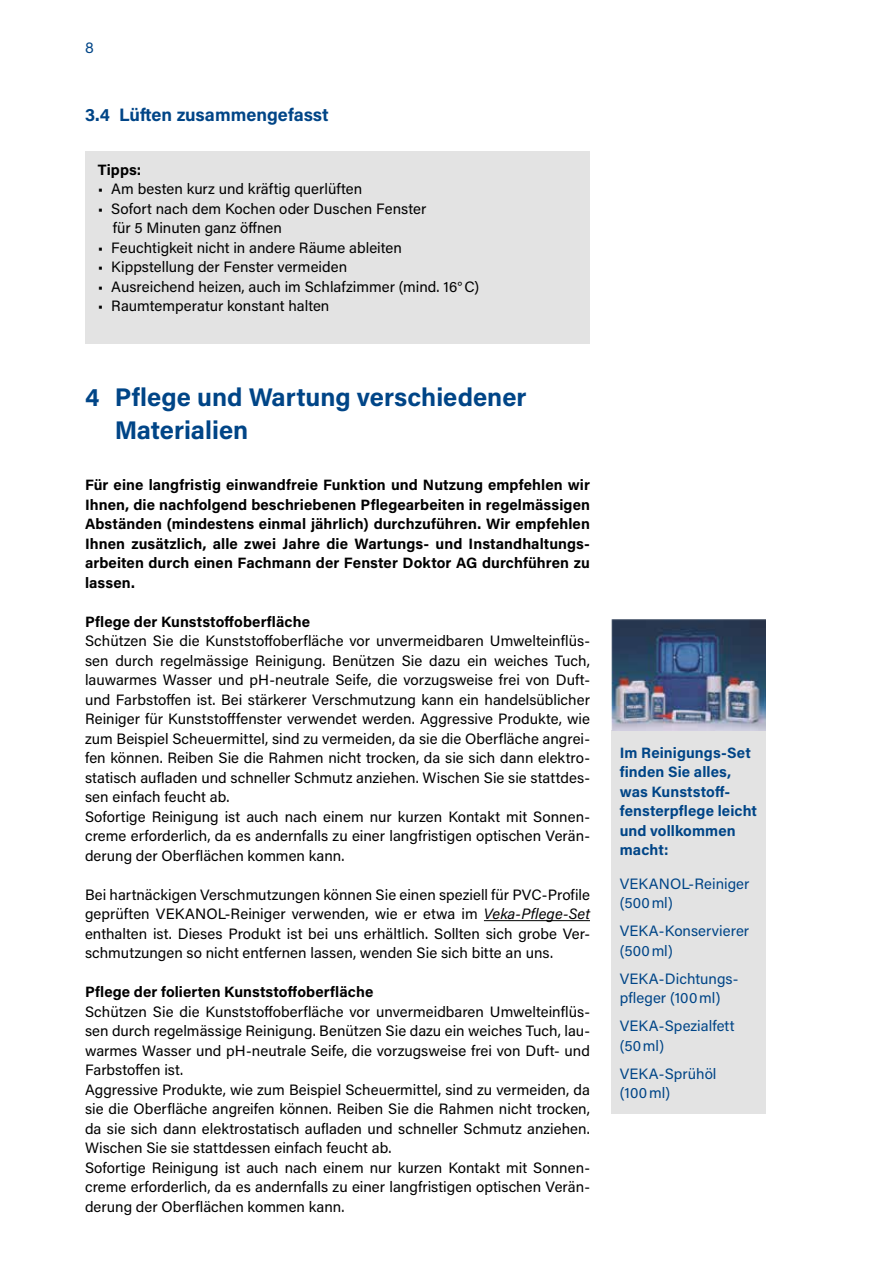
<style>
.page{position:relative;width:893px;height:1263px;background:#fff}
.page>*{position:absolute;margin:0;border:0;box-sizing:border-box;transform-origin:0 0}
.t1{font:700 25.5px/33px "Acumin Pro";color:#004587}
.t2{font:700 18px "Acumin Pro";color:#004587}
.t3{font:15px/19.5px "Acumin Pro";letter-spacing:.005em;color:#000}
.t4{font:700 15px/19.5px "Acumin Pro";letter-spacing:.005em;color:#000;text-align:justify}
.t5{font:15px/19.5px "Acumin Pro";letter-spacing:.005em;color:#004587}
.t6{font:700 15px/19.5px "Acumin Pro";letter-spacing:.005em;color:#004587}
.s1{font-style:italic}
</style>
<div class="page">
<hr style="left:484px;top:920px;width:106px;height:1px;background:#000">
<div style="left:85px;top:151px;width:505px;height:193px;background:#e3e3e3"></div>
<div style="left:611px;top:731px;width:154px;height:383px;background:#e3e3e3"></div>
<img style="left:611px;top:619px;width:154px;height:111px">
<p class="t5" style="left:85px;top:37px;width:10px">8</p>
<p class="t2" style="left:85px;top:102px;width:245px">3.4 Lüften zusammengefasst</p>
<p class="t4" style="left:98px;top:159px;width:45px">Tipps:</p>
<p class="t3" style="left:98px;top:179px;width:266px">• Am besten kurz und kräftig querlüften</p>
<p class="t3" style="left:113px;top:198px;width:315px;text-indent:-15px">• Sofort nach dem Kochen oder Duschen Fenster für 5 Minuten ganz öffnen</p>
<p class="t3" style="left:98px;top:237px;width:306px">• Feuchtigkeit nicht in andere Räume ableiten</p>
<p class="t3" style="left:98px;top:257px;width:251px">• Kippstellung der Fenster vermeiden</p>
<p class="t3" style="left:98px;top:276px;width:383px">• Ausreichend heizen, auch im Schlafzimmer (mind. 16°C)</p>
<p class="t3" style="left:98px;top:296px;width:233px">• Raumtemperatur konstant halten</p>
<h1 class="t1" style="left:115px;top:380px;width:413px;text-indent:-30px">4 Pflege und Wartung verschiedener<br>Materialien</h1>
<p class="t4" style="left:85px;top:474px;width:506px">Für eine langfristig einwandfreie Funktion und Nutzung empfehlen wir Ihnen, die nachfolgend beschriebenen Pflegearbeiten in regelmässigen Abständen (mindestens einmal jährlich) durchzuführen. Wir empfehlen Ihnen zusätzlich, alle zwei Jahre die Wartungs- und Instandhaltungs&shy;arbeiten durch einen Fachmann der Fenster Doktor AG durchführen zu lassen.</p>
<p class="t4" style="left:85px;top:611px;width:227px">Pflege der Kunststoffoberfläche</p>
<p class="t3" style="left:85px;top:630px;width:506px">Schützen Sie die Kunststoffoberfläche vor unvermeidbaren Umwelteinflüs&shy;sen durch regelmässige Reinigung. Benützen Sie dazu ein weiches Tuch, lauwarmes Wasser und pH-neutrale Seife, die vorzugsweise frei von Duft&shy;und Farbstoffen ist. Bei stärkerer Verschmutzung kann ein handelsüblicher Reiniger für Kunststofffenster verwendet werden. Aggressive Produkte, wie zum Beispiel Scheuermittel, sind zu vermeiden, da sie die Oberfläche angrei&shy;fen können. Reiben Sie die Rahmen nicht trocken, da sie sich dann elektro&shy;statisch aufladen und schneller Schmutz anziehen. Wischen Sie sie stattdes&shy;sen einfach feucht ab.<br>Sofortige Reinigung ist auch nach einem nur kurzen Kontakt mit Sonnen&shy;creme erforderlich, da es andernfalls zu einer langfristigen optischen Verän&shy;derung der Oberflächen kommen kann.</p>
<p class="t3" style="left:85px;top:884px;width:506px;text-align:justify">Bei hartnäckigen Verschmutzungen können Sie einen speziell für PVC-Profile geprüften VEKANOL-Reiniger verwenden, wie er etwa im <span class="s1">Veka-Pflege-Set </span>enthalten ist. Dieses Produkt ist bei uns erhältlich. Sollten sich grobe Ver&shy;schmutzungen so nicht entfernen lassen, wenden Sie sich bitte an uns.</p>
<p class="t4" style="left:85px;top:981px;width:290px">Pflege der folierten Kunststoffoberfläche</p>
<p class="t3" style="left:85px;top:1001px;width:506px">Schützen Sie die Kunststoffoberfläche vor unvermeidbaren Umwelteinflüs&shy;sen durch regelmässige Reinigung. Benützen Sie dazu ein weiches Tuch, lau&shy;warmes Wasser und pH-neutrale Seife, die vorzugsweise frei von Duft- und Farbstoffen ist.<br>Aggressive Produkte, wie zum Beispiel Scheuermittel, sind zu vermeiden, da sie die Oberfläche angreifen können. Reiben Sie die Rahmen nicht trocken, da sie sich dann elektrostatisch aufladen und schneller Schmutz anziehen.<br>Wischen Sie sie stattdessen einfach feucht ab.<br>Sofortige Reinigung ist auch nach einem nur kurzen Kontakt mit Sonnen&shy;creme erforderlich, da es andernfalls zu einer langfristigen optischen Verän&shy;derung der Oberflächen kommen kann.</p>
<p class="t6" style="left:620px;top:742px;width:139px">Im Reinigungs-Set finden Sie alles, was Kunststoff&shy;fensterpflege leicht und vollkommen macht:</p>
<p class="t5" style="left:620px;top:873px;width:131px">VEKANOL-Reiniger (500ml)</p>
<p class="t5" style="left:620px;top:920px;width:131px">VEKA-Konservierer (500ml)</p>
<p class="t5" style="left:620px;top:968px;width:119px">VEKA-Dichtungs&shy;pfleger (100ml)</p>
<p class="t5" style="left:620px;top:1015px;width:116px">VEKA-Spezialfett (50ml)</p>
<p class="t5" style="left:620px;top:1063px;width:98px">VEKA-Sprühöl (100ml)</p>
</div>
